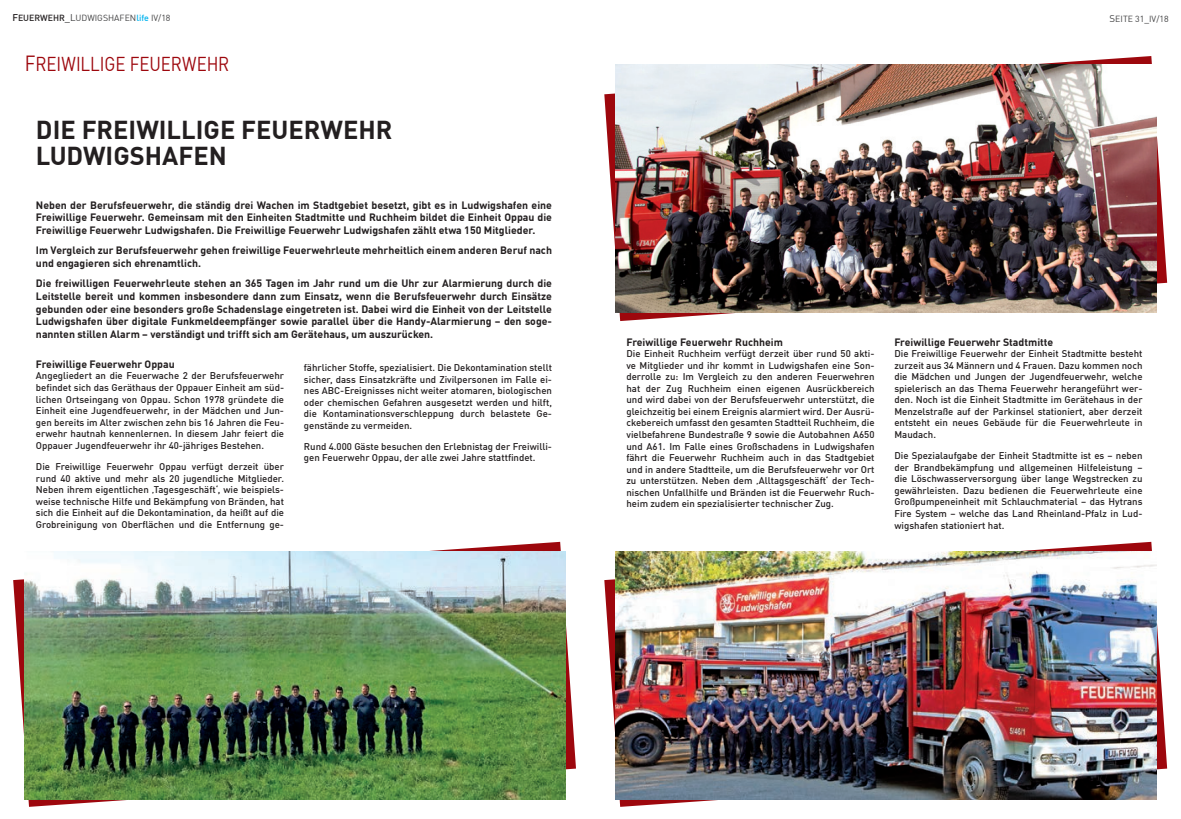
<style>
.page{position:relative;width:1181px;height:819px;background:#fff}
.page>*{position:absolute;margin:0;border:0;box-sizing:border-box;transform-origin:0 0}
.t1{font:700 25.38px/26.2px "DIN Offc";color:#231f20}
.t2{font:19.69px "DIN Offc";letter-spacing:-.01em;color:#9d070d;scale:.86 1}
.t3{font:700 10.5px/12.6px "DIN Offc";color:#231f20;text-align:justify}
.t4{font:500 9.62px/11.5px "DIN Offc";color:#231f20;text-align:justify}
.t5{font:8.75px "DIN Offc";color:#3e3e3f}
.s1{font-weight:500;font-size:9.62px;color:#231f20}
.s2{font-weight:500;color:#231f20}
.s3{font-size:9.62px}
.s4{font-weight:500;color:#00b3ef}
.s5{font-size:21.44px}
</style>
<div class="page">
<svg style="left:13px;top:542px;width:563px;height:264px"></svg>
<svg style="left:604px;top:542px;width:563px;height:264px"></svg>
<svg style="left:604px;top:56px;width:563px;height:265px"></svg>
<img style="left:25px;top:551px;width:541px;height:248px">
<img style="left:615px;top:64px;width:541px;height:248px">
<img style="left:615px;top:551px;width:541px;height:248px">
<p class="t5" style="left:12px;top:12px;width:160px"><span class="s1">F</span><span class="s2">EUERWEHR</span><span class="s3">_L</span>UDWIGSHAFEN<span class="s4">life</span> IV/18</p>
<h2 class="t2" style="left:25px;top:52px;width:239px"><span class="s5">F</span>REIWILLIGE FEUERWEHR</h2>
<h1 class="t1" style="left:36px;top:115px;width:358px">DIE FREIWILLIGE FEUERWEHR<br>LUDWIGSHAFEN</h1>
<p class="t3" style="left:36px;top:198px;width:517px">Neben der Berufsfeuerwehr, die ständig drei Wachen im Stadtgebiet besetzt, gibt es in Ludwigshafen eine Freiwillige Feuerwehr. Gemeinsam mit den Einheiten Stadtmitte und Ruchheim bildet die Einheit Oppau die Freiwillige Feuerwehr Ludwigshafen. Die Freiwillige Feuerwehr Ludwigshafen zählt etwa 150 Mitglieder.</p>
<p class="t3" style="left:36px;top:244px;width:517px">Im Vergleich zur Berufsfeuerwehr gehen freiwillige Feuerwehrleute mehrheitlich einem anderen Beruf nach und engagieren sich ehrenamtlich.</p>
<p class="t3" style="left:36px;top:277px;width:517px">Die freiwilligen Feuerwehrleute stehen an 365 Tagen im Jahr rund um die Uhr zur Alarmierung durch die Leitstelle bereit und kommen insbesondere dann zum Einsatz, wenn die Berufsfeuerwehr durch Einsätze gebunden oder eine besonders große Schadenslage eingetreten ist. Dabei wird die Einheit von der Leitstelle Ludwigshafen über digitale Funkmeldeempfänger sowie parallel über die Handy-Alarmierung – den soge&shy;nannten stillen Alarm – verständigt und trifft sich am Gerätehaus, um auszurücken.</p>
<p class="t3" style="left:36px;top:357px;width:140px">Freiwillige Feuerwehr Oppau</p>
<p class="t4" style="left:36px;top:370px;width:250px">Angegliedert an die Feuerwache 2 der Berufsfeuerwehr befindet sich das Geräthaus der Oppauer Einheit am süd&shy;lichen Ortseingang von Oppau. Schon 1978 gründete die Einheit eine Jugendfeuerwehr, in der Mädchen und Jun&shy;gen bereits im Alter zwischen zehn bis 16 Jahren die Feu&shy;erwehr hautnah kennenlernen. In diesem Jahr feiert die Oppauer Jugendfeuerwehr ihr 40-jähriges Bestehen.</p>
<p class="t4" style="left:36px;top:460px;width:250px">Die Freiwillige Feuerwehr Oppau verfügt derzeit über rund 40 aktive und mehr als 20 jugendliche Mitglieder.<br>Neben ihrem eigentlichen ‚Tagesgeschäft‘, wie beispiels&shy;weise technische Hilfe und Bekämpfung von Bränden, hat sich die Einheit auf die Dekontamination, da heißt auf die Grobreinigung von Oberflächen und die Entfernung ge-</p>
<p class="t4" style="left:304px;top:361px;width:250px">fährlicher Stoffe, spezialisiert. Die Dekontamination stellt sicher, dass Einsatzkräfte und Zivilpersonen im Falle ei&shy;nes ABC-Ereignisses nicht weiter atomaren, biologischen oder chemischen Gefahren ausgesetzt werden und hilft, die Kontaminationsverschleppung durch belastete Ge&shy;genstände zu vermeiden.</p>
<p class="t4" style="left:304px;top:440px;width:250px">Rund 4.000 Gäste besuchen den Erlebnistag der Freiwilli&shy;gen Feuerwehr Oppau, der alle zwei Jahre stattfindet.</p>
<p class="t5" style="left:1109px;top:13px;width:60px"><span class="s3">S</span>EITE 31_IV/18</p>
<p class="t3" style="left:626px;top:335px;width:158px">Freiwillige Feuerwehr Ruchheim</p>
<p class="t4" style="left:626px;top:347px;width:250px">Die Einheit Ruchheim verfügt derzeit über rund 50 akti&shy;ve Mitglieder und ihr kommt in Ludwigshafen eine Son&shy;derrolle zu: Im Vergleich zu den anderen Feuerwehren hat der Zug Ruchheim einen eigenen Ausrückbereich und wird dabei von der Berufsfeuerwehr unterstützt, die gleichzeitig bei einem Ereignis alarmiert wird. Der Ausrü&shy;ckebereich umfasst den gesamten Stadtteil Ruchheim, die vielbefahrene Bundestraße 9 sowie die Autobahnen A650 und A61. Im Falle eines Großschadens in Ludwigshafen fährt die Feuerwehr Ruchheim auch in das Stadtgebiet und in andere Stadtteile, um die Berufsfeuerwehr vor Ort zu unterstützen. Neben dem ‚Alltagsgeschäft‘ der Tech&shy;nischen Unfallhilfe und Bränden ist die Feuerwehr Ruch&shy;heim zudem ein spezialisierter technischer Zug.</p>
<p class="t3" style="left:894px;top:335px;width:160px">Freiwillige Feuerwehr Stadtmitte</p>
<p class="t4" style="left:894px;top:347px;width:250px">Die Freiwillige Feuerwehr der Einheit Stadtmitte besteht zurzeit aus 34 Männern und 4 Frauen. Dazu kommen noch die Mädchen und Jungen der Jugendfeuerwehr, welche spielerisch an das Thema Feuerwehr herangeführt wer&shy;den. Noch ist die Einheit Stadtmitte im Gerätehaus in der Menzelstraße auf der Parkinsel stationiert, aber derzeit entsteht ein neues Gebäude für die Feuerwehrleute in Maudach.</p>
<p class="t4" style="left:894px;top:449px;width:250px">Die Spezialaufgabe der Einheit Stadtmitte ist es – neben der Brandbekämpfung und allgemeinen Hilfeleistung – die Löschwasserversorgung über lange Wegstrecken zu gewährleisten. Dazu bedienen die Feuerwehrleute eine Großpumpeneinheit mit Schlauchmaterial – das Hytrans Fire System – welche das Land Rheinland-Pfalz in Lud&shy;wigshafen stationiert hat.</p>
</div>
